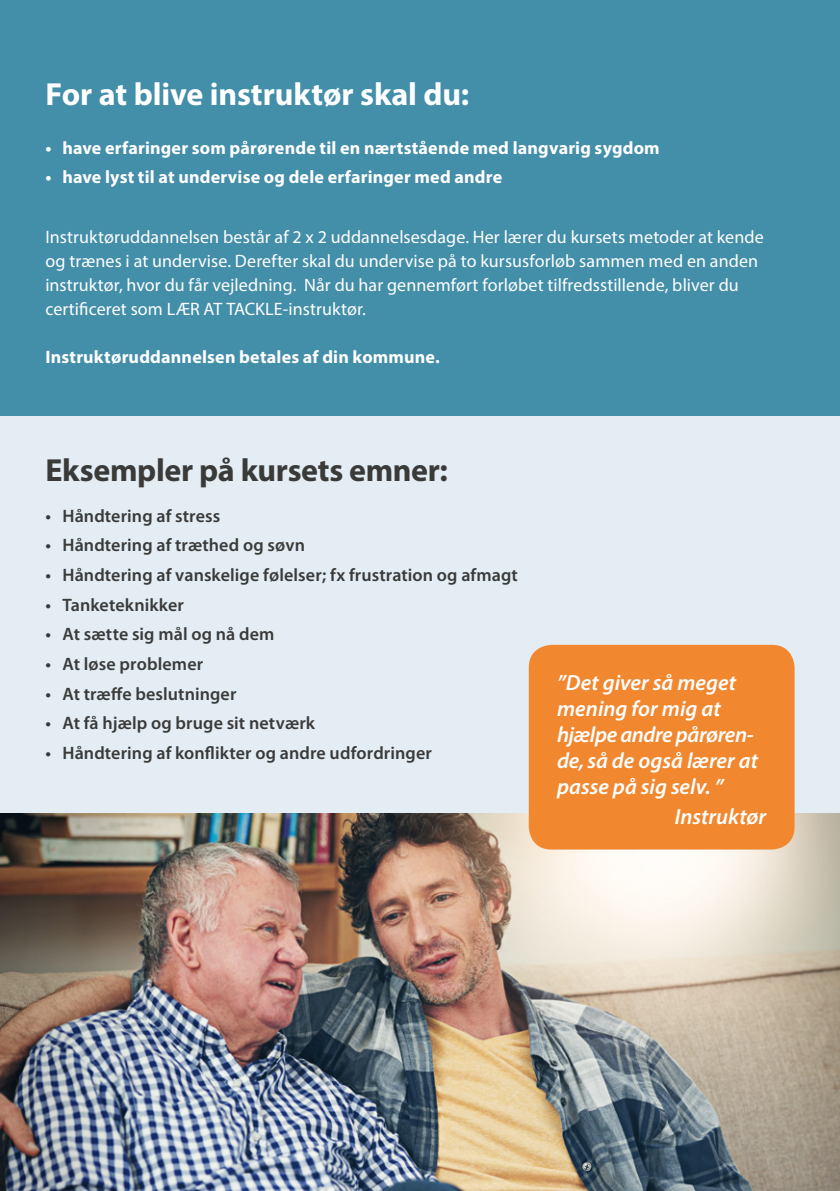
<style>
.page{position:relative;width:840px;height:1191px;background:#fff}
.page>*{position:absolute;margin:0;border:0;box-sizing:border-box;transform-origin:0 0}
.t1{font:700 32px "Myriad Pro";letter-spacing:-.005em;color:#fff}
.t2{font:700 32px "Myriad Pro";letter-spacing:-.01em;color:#3a3a39}
.t3{font:italic 600 22px/26px "Myriad Pro";color:#fff}
.t4{font:18px/24px "Myriad Pro";letter-spacing:.005em;color:#fff}
.t5{font:600 18px "Myriad Pro";letter-spacing:.005em;color:#3a3a39}
.t6{font:700 18px "Myriad Pro";letter-spacing:.01em;color:#fff}
</style>
<div class="page">
<div style="left:0;top:415px;width:839px;height:776px;background:#e4edf3"></div>
<div style="left:0;top:0;width:839px;height:415px;background:#438ea9"></div>
<img style="left:0;top:814px;width:839px;height:377px">
<div style="left:528px;top:645px;width:266px;height:204px;background:#f18830;border-radius:23px"></div>
<h1 class="t1" style="left:45px;top:73px;width:425px">For at blive instruktør skal du:</h1>
<p class="t6" style="left:45px;top:136px;width:615px">• have erfaringer som pårørende til en nærtstående med langvarig sygdom</p>
<p class="t6" style="left:45px;top:165px;width:458px">• have lyst til at undervise og dele erfaringer med andre</p>
<p class="t4" style="left:45px;top:224px;width:719px">Instruktøruddannelsen består af 2 x 2 uddannelsesdage. Her lærer du kursets metoder at kende og trænes i at undervise. Derefter skal du undervise på to kursusforløb sammen med en anden instruktør, hvor du får vejledning. Når du har gennemført forløbet tilfredsstillende, bliver du certificeret som LÆR AT TACKLE-instruktør.</p>
<p class="t6" style="left:45px;top:345px;width:396px">Instruktøruddannelsen betales af din kommune.</p>
<h1 class="t2" style="left:45px;top:449px;width:404px">Eksempler på kursets emner:</h1>
<p class="t5" style="left:45px;top:504px;width:176px">• Håndtering af stress</p>
<p class="t5" style="left:45px;top:534px;width:261px">• Håndtering af træthed og søvn</p>
<p class="t5" style="left:45px;top:563px;width:474px">• Håndtering af vanskelige følelser; fx frustration og afmagt</p>
<p class="t5" style="left:45px;top:593px;width:140px">• Tanketeknikker</p>
<p class="t5" style="left:45px;top:623px;width:230px">• At sætte sig mål og nå dem</p>
<p class="t5" style="left:45px;top:652px;width:159px">• At løse problemer</p>
<p class="t5" style="left:45px;top:682px;width:192px">• At træffe beslutninger</p>
<p class="t5" style="left:45px;top:712px;width:271px">• At få hjælp og bruge sit netværk</p>
<p class="t5" style="left:45px;top:741px;width:388px">• Håndtering af konflikter og andre udfordringer</p>
<p class="t3" style="left:557px;top:669px;width:202px">”Det giver så meget mening for mig at hjælpe andre pårøren&shy;de, så de også lærer at passe på sig selv. ”</p>
<p class="t3" style="left:674px;top:803px;width:93px">Instruktør</p>
</div>
